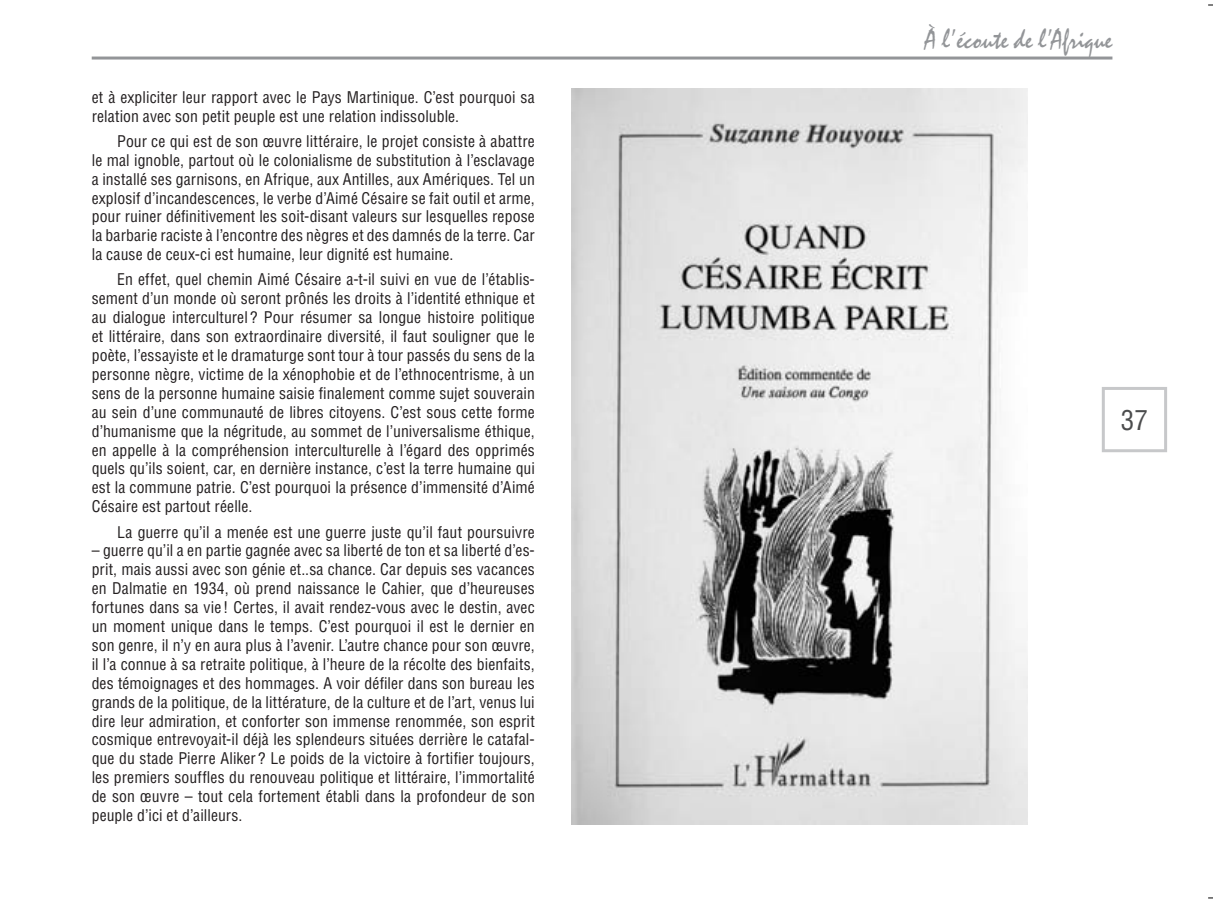
<style>
.page{position:relative;width:1213px;height:905px;background:#fff}
.page>*{position:absolute;margin:0;border:0;box-sizing:border-box;transform-origin:0 0}
.t1{font:27px "Mistral LT";letter-spacing:.01em;color:#939598;scale:.9 1}
.t2{font:condensed 27px "Helvetica LT";color:#4b4c4d}
.t3{font:condensed 15.75px/18.9px "Helvetica LT";letter-spacing:.005em;color:#231f20;text-align:justify}
</style>
<div class="page">
<div style="left:1102px;top:387px;width:65px;height:65px;border:3px solid #c7c8ca"></div>
<hr style="left:92px;top:57px;width:1020px;height:3px;background:#939598">
<img style="left:571px;top:89px;width:456px;height:735px">
<p class="t3" style="left:92px;top:87px;width:445px">et à expliciter leur rapport avec le Pays Martinique. C’est pourquoi sa relation avec son petit peuple est une relation indissoluble.</p>
<p class="t3" style="left:92px;top:132px;width:445px;text-indent:26px">Pour ce qui est de son œuvre littéraire, le projet consiste à abattre le mal ignoble, partout où le colonialisme de substitution à l’esclavage a installé ses garnisons, en Afrique, aux Antilles, aux Amériques. Tel un explosif d’incandescences, le verbe d’Aimé Césaire se fait outil et arme, pour ruiner définitivement les soit-disant valeurs sur lesquelles repose la barbarie raciste à l’encontre des nègres et des damnés de la terre. Car la cause de ceux-ci est humaine, leur dignité est humaine.</p>
<p class="t3" style="left:92px;top:270px;width:445px;text-indent:26px">En effet, quel chemin Aimé Césaire a-t-il suivi en vue de l’établis&shy;sement d’un monde où seront prônés les droits à l’identité ethnique et au dialogue interculturel ? Pour résumer sa longue histoire politique et littéraire, dans son extraordinaire diversité, il faut souligner que le poète, l’essayiste et le dramaturge sont tour à tour passés du sens de la personne nègre, victime de la xénophobie et de l’ethnocentrisme, à un sens de la personne humaine saisie finalement comme sujet souverain au sein d’une communauté de libres citoyens. C’est sous cette forme d’humanisme que la négritude, au sommet de l’universalisme éthique, en appelle à la compréhension interculturelle à l’égard des opprimés quels qu’ils soient, car, en dernière instance, c’est la terre humaine qui est la commune patrie. C’est pourquoi la présence d’immensité d’Aimé Césaire est partout réelle.</p>
<p class="t3" style="left:117px;top:522px;width:419px">La guerre qu’il a menée est une guerre juste qu’il faut poursuivre</p>
<p class="t3" style="left:92px;top:541px;width:445px">– guerre qu’il a en partie gagnée avec sa liberté de ton et sa liberté d’es&shy;prit, mais aussi avec son génie et..sa chance. Car depuis ses vacances en Dalmatie en 1934, où prend naissance le Cahier, que d’heureuses fortunes dans sa vie ! Certes, il avait rendez-vous avec le destin, avec un moment unique dans le temps. C’est pourquoi il est le dernier en son genre, il n’y en aura plus à l’avenir. L’autre chance pour son œuvre, il l’a connue à sa retraite politique, à l’heure de la récolte des bienfaits, des témoignages et des hommages. A voir défiler dans son bureau les grands de la politique, de la littérature, de la culture et de l’art, venus lui dire leur admiration, et conforter son immense renommée, son esprit cosmique entrevoyait-il déjà les splendeurs situées derrière le catafal&shy;que du stade Pierre Aliker? Le poids de la victoire à fortifier toujours, les premiers souffles du renouveau politique et littéraire, l’immortalité de son œuvre – tout cela fortement établi dans la profondeur de son peuple d’ici et d’ailleurs.</p>
<h1 class="t1" style="left:924px;top:23px;width:210px">à l’écoute de l’Afrique</h1>
<h1 class="t2" style="left:1121px;top:404px;width:28px">37</h1>
</div>
